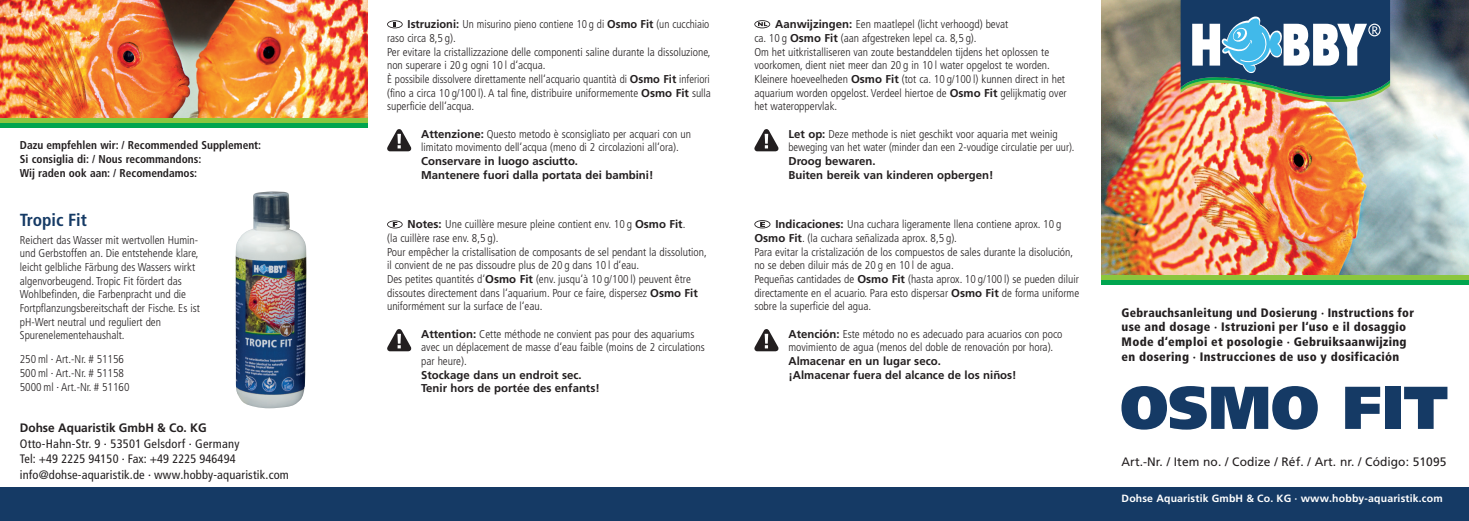
<style>
.page{position:relative;width:1469px;height:521px;background:#fff}
.page>*{position:absolute;margin:0;border:0;box-sizing:border-box;transform-origin:0 0}
.t1{font:900 60.38px "Frutiger LT Pro";color:#153a65}
.t2{font:700 condensed 17.5px "Frutiger LT Pro";color:#153a65}
.t3{font:900 condensed 12.25px/14.7px "Frutiger LT Pro";letter-spacing:.025em;color:#231f20}
.t4{font:condensed 12.25px/15.6px "Frutiger LT Pro";letter-spacing:.01em;color:#231f20}
.t5{font:12.25px "Frutiger LT Pro";letter-spacing:.005em;color:#231f20}
.t6{font:700 12.25px "Frutiger LT Pro";color:#231f20}
.t7{font:300 condensed 11.38px/13.7px "Frutiger LT Pro";color:#231f20}
.t8{font:700 11.38px/13.7px "Frutiger LT Pro";color:#231f20}
.t9{font:700 condensed 11.38px/13.7px "Frutiger LT Pro";color:#231f20}
.t10{font:700 10.5px "Frutiger LT Pro";letter-spacing:.015em;color:#fff}
.s1{font-weight:700;font-stretch:normal}
</style>
<div class="page">
<div style="left:0;top:487px;width:1468px;height:34px;background:#153a65"></div>
<img style="left:0;top:0;width:367px;height:118px">
<img style="left:1101px;top:0;width:367px;height:275px">
<svg style="left:1180px;top:0;width:209px;height:117px"></svg>
<div style="left:1101px;top:275px;width:367px;height:10px;background:#00a54f"></div>
<div style="left:1101px;top:275px;width:367px;height:5px;background:#8bc63e"></div>
<svg style="left:387px;top:20px;width:16px;height:8px"></svg>
<svg style="left:387px;top:220px;width:15px;height:8px"></svg>
<svg style="left:754px;top:20px;width:16px;height:8px"></svg>
<svg style="left:754px;top:220px;width:16px;height:8px"></svg>
<div style="left:0;top:118px;width:367px;height:10px;background:#00a54f"></div>
<div style="left:0;top:118px;width:367px;height:5px;background:#8bc63e"></div>
<img style="left:235px;top:191px;width:71px;height:217px">
<svg style="left:387px;top:129px;width:25px;height:23px"></svg>
<svg style="left:397px;top:134px;width:4px;height:10px"></svg>
<svg style="left:754px;top:129px;width:25px;height:23px"></svg>
<svg style="left:764px;top:134px;width:4px;height:10px"></svg>
<svg style="left:387px;top:329px;width:25px;height:23px"></svg>
<svg style="left:397px;top:334px;width:4px;height:10px"></svg>
<svg style="left:754px;top:329px;width:25px;height:23px"></svg>
<svg style="left:764px;top:334px;width:4px;height:10px"></svg>
<p class="t9" style="left:20px;top:138px;width:243px">Dazu empfehlen wir: / Recommended Supplement:<br>Si consiglia di: / Nous recommandons:<br>Wij raden ook aan: / Recomendamos:</p>
<h2 class="t2" style="left:20px;top:210px;width:69px">Tropic Fit</h2>
<p class="t7" style="left:20px;top:233px;width:181px">Reichert das Wasser mit wertvollen Humin&shy;und Gerbstoffen an. Die entstehende klare, leicht gelbliche Färbung des Wassers wirkt algenvorbeugend. Tropic Fit fördert das Wohlbefinden, die Farbenpracht und die Fortpflanzungsbereitschaft der Fische. Es ist pH-Wert neutral und reguliert den Spurenelementehaushalt.</p>
<p class="t7" style="left:20px;top:352px;width:111px">250 ml · Art.-Nr. # 51156<br>500 ml · Art.-Nr. # 51158<br>5000 ml · Art.-Nr. # 51160</p>
<p class="t6" style="left:20px;top:421px;width:188px">Dohse Aquaristik GmbH &amp; Co. KG</p>
<p class="t4" style="left:20px;top:436px;width:270px">Otto-Hahn-Str. 9 · 53501 Gelsdorf · Germany<br>Tel: +49 2225 94150 · Fax: +49 2225 946494 info@dohse-aquaristik.de · www.hobby-aquaristik.com</p>
<p class="t7" style="left:387px;top:18px;width:325px;text-indent:21px"><span class="s1">Istruzioni:</span> Un misurino pieno contiene 10 g di <span class="s1">Osmo Fit</span> (un cucchiaio raso circa 8,5 g).<br>Per evitare la cristallizzazione delle componenti saline durante la dissoluzione, non superare i 20 g ogni 10 l d‘acqua.<br>È possibile dissolvere direttamente nell‘acquario quantità di <span class="s1">Osmo Fit</span> inferiori (fino a circa 10 g/100 l). A tal fine, distribuire uniformemente <span class="s1">Osmo Fit</span> sulla superficie dell‘acqua.</p>
<p class="t7" style="left:421px;top:127px;width:271px"><span class="s1">Attenzione:</span> Questo metodo è sconsigliato per acquari con un limitato movimento dell‘acqua (meno di 2 circolazioni all‘ora).</p>
<p class="t8" style="left:421px;top:154px;width:234px">Conservare in luogo asciutto.<br>Mantenere fuori dalla portata dei bambini!</p>
<p class="t7" style="left:387px;top:218px;width:321px;text-indent:21px"><span class="s1">Notes:</span> Une cuillère mesure pleine contient env. 10 g <span class="s1">Osmo Fit</span>.<br>(la cuillère rase env. 8,5 g).<br>Pour empêcher la cristallisation de composants de sel pendant la dissolution, il convient de ne pas dissoudre plus de 20 g dans 10 l d‘eau.<br>Des petites quantités d‘<span class="s1">Osmo Fit</span> (env. jusqu‘à 10 g/100 l) peuvent être dissoutes directement dans l‘aquarium. Pour ce faire, dispersez <span class="s1">Osmo Fit </span>uniformément sur la surface de l‘eau.</p>
<p class="t7" style="left:421px;top:327px;width:285px"><span class="s1">Attention:</span> Cette méthode ne convient pas pour des aquariums avec un déplacement de masse d‘eau faible (moins de 2 circulations par heure).</p>
<p class="t8" style="left:421px;top:368px;width:180px">Stockage dans un endroit sec.<br>Tenir hors de portée des enfants!</p>
<p class="t7" style="left:754px;top:18px;width:314px;text-indent:21px"><span class="s1">Aanwijzingen:</span> Een maatlepel (licht verhoogd) bevat<br>ca. 10 g <span class="s1">Osmo Fit</span> (aan afgestreken lepel ca. 8,5 g).<br>Om het uitkristalliseren van zoute bestanddelen tijdens het oplossen te voorkomen, dient niet meer dan 20 g in 10 l water opgelost te worden.<br>Kleinere hoeveelheden <span class="s1">Osmo Fit</span> (tot ca. 10 g/100 l) kunnen direct in het aquarium worden opgelost. Verdeel hiertoe de <span class="s1">Osmo Fit</span> gelijkmatig over het wateroppervlak.</p>
<p class="t7" style="left:788px;top:127px;width:288px"><span class="s1">Let op:</span> Deze methode is niet geschikt voor aquaria met weinig beweging van het water (minder dan een 2-voudige circulatie per uur).</p>
<p class="t8" style="left:788px;top:154px;width:207px">Droog bewaren.<br>Buiten bereik van kinderen opbergen!</p>
<p class="t7" style="left:754px;top:218px;width:326px;text-indent:21px"><span class="s1">Indicaciones:</span> Una cuchara ligeramente llena contiene aprox. 10 g <span class="s1">Osmo Fit</span>. (la cuchara señalizada aprox. 8,5 g).<br>Para evitar la cristalización de los compuestos de sales durante la disolución, no se deben diluir más de 20 g en 10 l de agua.<br>Pequeñas cantidades de <span class="s1">Osmo Fit</span> (hasta aprox. 10 g/100 l) se pueden diluir directamente en el acuario. Para esto dispersar <span class="s1">Osmo Fit</span> de forma uniforme sobre la superficie del agua.</p>
<p class="t7" style="left:788px;top:327px;width:275px"><span class="s1">Atención:</span> Este método no es adecuado para acuarios con poco movimiento de agua (menos del doble de renovación por hora).</p>
<p class="t8" style="left:788px;top:354px;width:230px">Almacenar en un lugar seco.<br>¡Almacenar fuera del alcance de los niños!</p>
<p class="t3" style="left:1121px;top:305px;width:294px">Gebrauchsanleitung und Dosierung · Instructions for use and dosage · Istruzioni per l‘uso e il dosaggio Mode d‘emploi et posologie · Gebruiksaanwijzing en dosering · Instrucciones de uso y dosificación</p>
<h1 class="t1" style="left:1120px;top:371px;width:329px">OSMO FIT</h1>
<p class="t5" style="left:1121px;top:455px;width:326px">Art.-Nr. / Item no. / Codize / Réf. / Art. nr. / Código: 51095</p>
<p class="t10" style="left:1121px;top:492px;width:322px">Dohse Aquaristik GmbH &amp; Co. KG · www.hobby-aquaristik.com</p>
</div>
